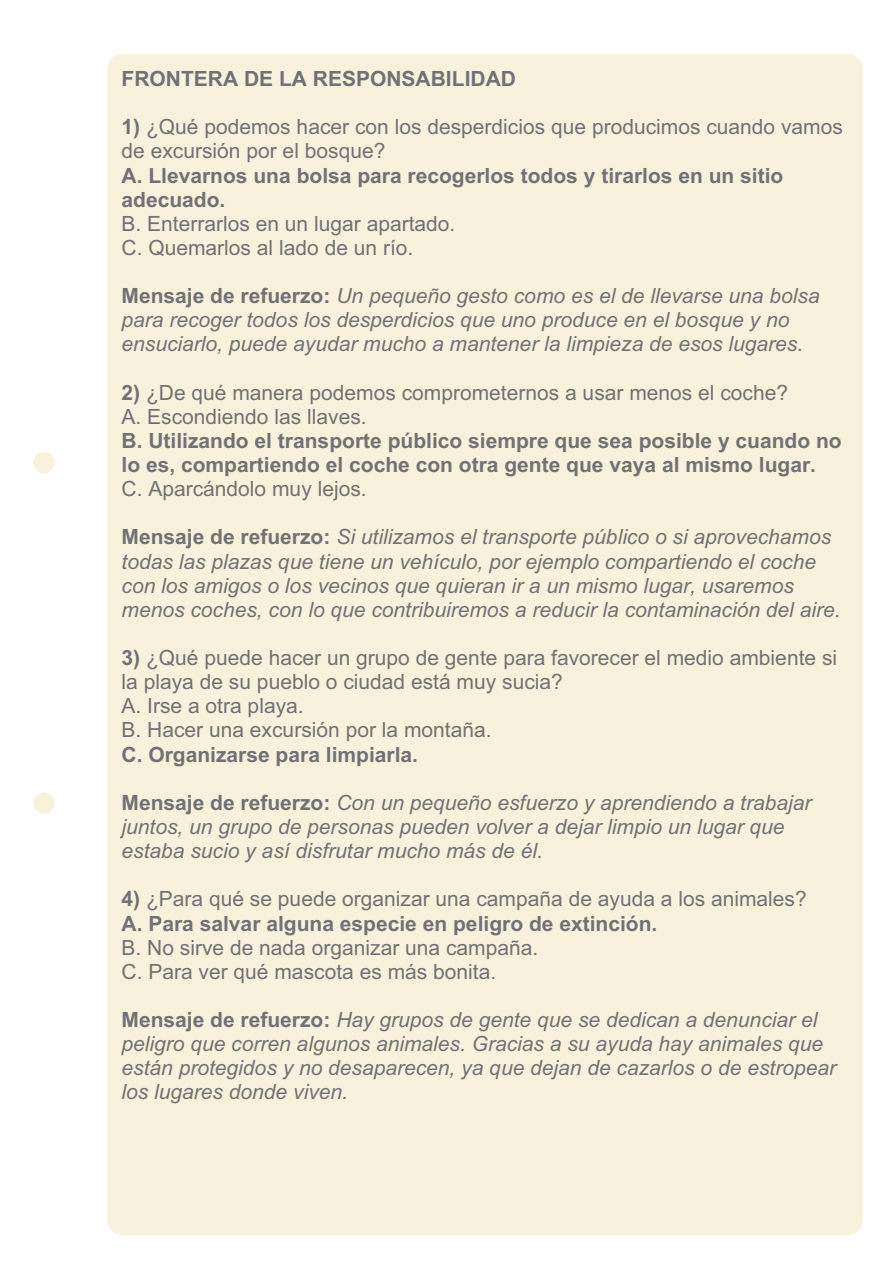
<style>
.page{position:relative;width:893px;height:1263px;background:#fff}
.page>*{position:absolute;margin:0;border:0;box-sizing:border-box;transform-origin:0 0}
.t1{font:italic 21px/24.2px "Arial";color:#717275}
.t2{font:21px/24.2px "Arial";color:#717275}
.t3{font:700 21px/24.2px "Arial";color:#717275}
.s1{font-weight:700}
.s2{font-weight:700;font-style:normal}
</style>
<div class="page">
<div style="left:33px;top:452px;width:22px;height:22px;background:#f8f1db;border-radius:50%"></div>
<div style="left:33px;top:792px;width:22px;height:22px;background:#f8f1db;border-radius:50%"></div>
<div style="left:107px;top:54px;width:756px;height:1181px;background:#f8f1db;border-radius:15px"></div>
<p class="t3" style="left:122px;top:69px;width:396px">FRONTERA DE LA RESPONSABILIDAD</p>
<p class="t2" style="left:122px;top:117px;width:723px"><span class="s1">1)</span> ¿Qué podemos hacer con los desperdicios que producimos cuando vamos de excursión por el bosque?</p>
<p class="t3" style="left:122px;top:165px;width:663px">A. Llevarnos una bolsa para recogerlos todos y tirarlos en un sitio adecuado.</p>
<p class="t2" style="left:122px;top:213px;width:335px">B. Enterrarlos en un lugar apartado.<br>C. Quemarlos al lado de un río.</p>
<p class="t1" style="left:122px;top:286px;width:699px"><span class="s2">Mensaje de refuerzo:</span> Un pequeño gesto como es el de llevarse una bolsa para recoger todos los desperdicios que uno produce en el bosque y no ensuciarlo, puede ayudar mucho a mantener la limpieza de esos lugares.</p>
<p class="t2" style="left:122px;top:382px;width:668px"><span class="s1">2)</span> ¿De qué manera podemos comprometernos a usar menos el coche?<br>A. Escondiendo las llaves.</p>
<p class="t3" style="left:122px;top:431px;width:722px">B. Utilizando el transporte público siempre que sea posible y cuando no lo es, compartiendo el coche con otra gente que vaya al mismo lugar.</p>
<p class="t2" style="left:122px;top:479px;width:247px">C. Aparcándolo muy lejos.</p>
<p class="t1" style="left:122px;top:527px;width:720px"><span class="s2">Mensaje de refuerzo:</span> Si utilizamos el transporte público o si aprovechamos todas las plazas que tiene un vehículo, por ejemplo compartiendo el coche con los amigos o los vecinos que quieran ir a un mismo lugar, usaremos menos coches, con lo que contribuiremos a reducir la contaminación del aire.</p>
<p class="t2" style="left:122px;top:648px;width:717px"><span class="s1">3)</span> ¿Qué puede hacer un grupo de gente para favorecer el medio ambiente si la playa de su pueblo o ciudad está muy sucia?<br>A. Irse a otra playa.<br>B. Hacer una excursión por la montaña.</p>
<p class="t3" style="left:122px;top:744px;width:298px">C. Organizarse para limpiarla.</p>
<p class="t1" style="left:122px;top:792px;width:691px"><span class="s2">Mensaje de refuerzo:</span> Con un pequeño esfuerzo y aprendiendo a trabajar juntos, un grupo de personas pueden volver a dejar limpio un lugar que estaba sucio y así disfrutar mucho más de él.</p>
<p class="t2" style="left:122px;top:889px;width:687px"><span class="s1">4)</span> ¿Para qué se puede organizar una campaña de ayuda a los animales?<br><span class="s1">A. Para salvar alguna especie en peligro de extinción.</span></p>
<p class="t2" style="left:122px;top:937px;width:418px">B. No sirve de nada organizar una campaña.<br>C. Para ver qué mascota es más bonita.</p>
<p class="t1" style="left:122px;top:1010px;width:716px"><span class="s2">Mensaje de refuerzo:</span> Hay grupos de gente que se dedican a denunciar el peligro que corren algunos animales. Gracias a su ayuda hay animales que están protegidos y no desaparecen, ya que dejan de cazarlos o de estropear los lugares donde viven.</p>
</div>
